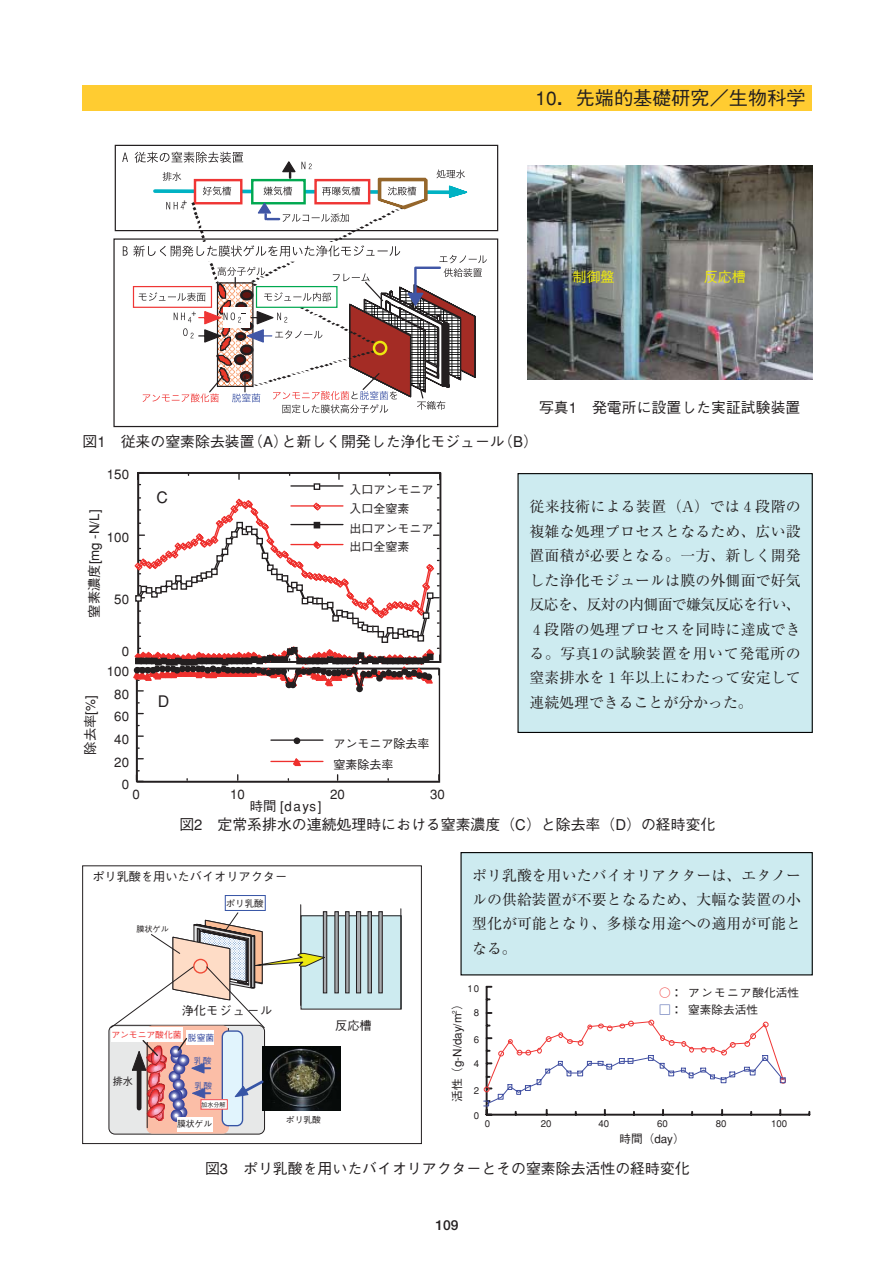
<style>
.page{position:relative;width:893px;height:1263px;background:#fff}
.page>*{position:absolute;margin:0;border:0;box-sizing:border-box;transform-origin:0 0}
.t1{font:500 19.2px "Gothic BBB";color:#231f20}
.t2{font:500 15.9px "Gothic BBB";color:#231f20}
.t3{font:14.85px/24.5px "Ryumin";letter-spacing:.005em;color:#231f20;text-align:justify}
.t4{font:500 14.85px "Gothic BBB";color:#231f20}
.t5{font:500 14.1px "Gothic BBB";color:#ede80f}
.t6{font:700 13.8px "Futo Go B101";color:#231f20}
.t7{font:500 13.35px "Gothic BBB";color:#231f20}
.t8{font:500 12.15px "Gothic BBB";color:#231f20}
.t9{font:500 12.15px "Gothic BBB";letter-spacing:.07em;color:#231f20}
.t10{font:500 12px "Gothic BBB";color:#231f20}
.t11{font:500 11.55px "Gothic BBB";color:#231f20}
.t12{font:500 11.55px "Gothic BBB";letter-spacing:.1em;color:#231f20}
.t13{font:500 10.2px "Gothic BBB";color:#231f20}
.t14{font:500 9.75px "Gothic BBB";color:#231f20}
.t15{font:500 9.45px "Gothic BBB";color:#231f20}
.t16{font:500 8.85px "Gothic BBB";color:#ef3635}
.t17{font:500 8.85px "Gothic BBB";color:#231f20}
.t18{font:500 8.85px "Gothic BBB";color:#4056a6}
.t19{font:500 8.1px "Gothic BBB";color:#231f20}
.t20{font:500 6.15px "Gothic BBB";color:#231f20}
.s1{color:#32459c}
.s2{color:#ef3635}
.s3{color:#4056a6}
</style>
<div class="page">
<div style="left:82px;top:85px;width:729px;height:26px;background:#ffcc31"></div>
<div style="left:518px;top:474px;width:294px;height:258px;background:#cdebf0"></div>
<div style="left:517px;top:473px;width:295px;height:260px;border:1px solid #020303"></div>
<div style="left:82px;top:865px;width:340px;height:279px;border:1px solid #231f20"></div>
<div style="left:109px;top:1025px;width:155px;height:109px;background:#e7e8e8;border-radius:6px"></div>
<div style="left:109px;top:1025px;width:156px;height:109px;border:1px solid #231f20;border-radius:6px"></div>
<div style="left:146px;top:1026px;width:83px;height:108px;background:#fbbea7;border-radius:6px"></div>
<hr style="left:228px;top:1028px;width:1px;height:98px;background:#231f20">
<hr style="left:147px;top:1030px;width:1px;height:98px;background:#231f20">
<div style="left:222px;top:1031px;width:20px;height:95px;background:#e1f4fd;border-radius:6px"></div>
<div style="left:222px;top:1030px;width:21px;height:96px;border:1px solid #3654a5;border-radius:6px"></div>
<div style="left:201px;top:1100px;width:26px;height:9px;background:#fff"></div>
<div style="left:201px;top:1099px;width:27px;height:11px;border:1px solid #f04e52"></div>
<div style="left:111px;top:1028px;width:72px;height:14px;background:#fff"></div>
<div style="left:186px;top:1030px;width:28px;height:15px;background:#fff"></div>
<svg style="left:132px;top:1038px;width:78px;height:84px"></svg>
<div style="left:173px;top:1099px;width:11px;height:11px;border:1px solid #39419a;border-radius:50%"></div>
<div style="left:177px;top:1117px;width:36px;height:14px;background:#fff"></div>
<img style="left:262px;top:1047px;width:78px;height:63px">
<svg style="left:301px;top:916px;width:100px;height:93px;background:#bdd7db"></svg>
<div style="left:301px;top:915px;width:100px;height:94px;border:1px solid #231f20"></div>
<hr style="left:400px;top:909px;width:1px;height:100px;background:#231f20">
<hr style="left:300px;top:905px;width:1px;height:100px;background:#231f20">
<div style="left:323px;top:911px;width:4px;height:82px;border:1px solid #231f20"></div>
<div style="left:345px;top:911px;width:4px;height:82px;border:1px solid #231f20"></div>
<hr style="left:356px;top:912px;width:4px;height:81px;background:#a8aaad">
<div style="left:356px;top:911px;width:5px;height:82px;border:1px solid #231f20"></div>
<hr style="left:368px;top:912px;width:3px;height:81px;background:#a8aaad">
<div style="left:367px;top:911px;width:5px;height:82px;border:1px solid #231f20"></div>
<div style="left:225px;top:895px;width:40px;height:16px;border:1px solid #3654a5"></div>
<svg style="left:234px;top:1078px;width:32px;height:20px"></svg>
<hr style="left:486px;top:1114px;width:323px;height:2px;background:#231f20">
<hr style="left:485px;top:987px;width:2px;height:128px;background:#231f20">
<svg style="left:483px;top:1012px;width:303px;height:104px"></svg>
<div style="left:461px;top:853px;width:351px;height:122px;background:#cdebf0"></div>
<div style="left:460px;top:852px;width:352px;height:123px;border:1px solid #020303"></div>
<hr style="left:138px;top:472px;width:302px;height:1px;background:#231f20">
<hr style="left:137px;top:473px;width:1px;height:189px;background:#231f20">
<svg style="left:137px;top:472px;width:7px;height:13px"></svg>
<hr style="left:439px;top:473px;width:2px;height:189px;background:#231f20">
<svg style="left:433px;top:472px;width:8px;height:13px"></svg>
<hr style="left:291px;top:485px;width:52px;height:2px;background:#231f20">
<div style="left:313px;top:483px;width:7px;height:7px;border:1px solid #231f20"></div>
<hr style="left:136px;top:781px;width:303px;height:1px;background:#231f20">
<hr style="left:136px;top:668px;width:1px;height:113px;background:#231f20">
<svg style="left:137px;top:770px;width:6px;height:11px"></svg>
<svg style="left:133px;top:497px;width:308px;height:198px"></svg>
<div style="left:425px;top:674px;width:7px;height:6px;border:1px solid #231f20;border-radius:50%"></div>
<hr style="left:271px;top:761px;width:52px;height:1px;background:#ee302d">
<svg style="left:291px;top:758px;width:11px;height:9px"></svg>
<hr style="left:271px;top:739px;width:52px;height:2px;background:#231f20">
<div style="left:293px;top:737px;width:7px;height:7px;border:1px solid #231f20;border-radius:50%"></div>
<svg style="left:110px;top:912px;width:216px;height:117px"></svg>
<img style="left:527px;top:166px;width:285px;height:213px">
<div style="left:113px;top:238px;width:385px;height:189px;border:1px solid #231f20"></div>
<div style="left:115px;top:145px;width:383px;height:86px;border:1px solid #231f20"></div>
<svg style="left:122px;top:152px;width:365px;height:261px"></svg>
<p class="t14" style="left:182px;top:197px;width:7px">+</p>
<p class="t1" style="left:535px;top:91px;width:271px">10．先端的基礎研究／生物科学</p>
<p class="t5" style="left:572px;top:271px;width:44px">制御盤</p>
<p class="t5" style="left:703px;top:271px;width:44px">反応槽</p>
<p class="t4" style="left:83px;top:436px;width:457px">図1　従来の窒素除去装置（A）と新しく開発した浄化モジュール（B）</p>
<p class="t7" style="left:107px;top:469px;width:24px">150</p>
<p class="t4" style="left:539px;top:402px;width:263px">写真1　発電所に設置した実証試験装置</p>
<p class="t7" style="left:89px;top:618px;width:109px;rotate:-90deg">窒素濃度[mg -N/L]</p>
<p class="t7" style="left:107px;top:532px;width:24px">100</p>
<p class="t7" style="left:114px;top:594px;width:16px">50</p>
<p class="t7" style="left:122px;top:646px;width:9px">0</p>
<p class="t7" style="left:85px;top:755px;width:61px;rotate:-90deg">除去率[%]</p>
<p class="t7" style="left:107px;top:666px;width:24px">100</p>
<p class="t7" style="left:114px;top:689px;width:16px">80</p>
<p class="t7" style="left:114px;top:711px;width:16px">60</p>
<p class="t7" style="left:114px;top:734px;width:16px">40</p>
<p class="t7" style="left:114px;top:757px;width:16px">20</p>
<p class="t2" style="left:156px;top:491px;width:13px">C</p>
<p class="t2" style="left:158px;top:695px;width:13px">D</p>
<p class="t10" style="left:349px;top:485px;width:85px">入口アンモニア</p>
<p class="t10" style="left:349px;top:504px;width:61px">入口全窒素</p>
<p class="t10" style="left:349px;top:524px;width:85px">出口アンモニア</p>
<p class="t10" style="left:349px;top:542px;width:61px">出口全窒素</p>
<p class="t10" style="left:333px;top:739px;width:97px">アンモニア除去率</p>
<p class="t10" style="left:333px;top:760px;width:61px">窒素除去率</p>
<p class="t7" style="left:122px;top:779px;width:9px">0</p>
<p class="t7" style="left:132px;top:789px;width:9px">0</p>
<p class="t7" style="left:230px;top:789px;width:16px">10</p>
<p class="t7" style="left:330px;top:789px;width:16px">20</p>
<p class="t7" style="left:430px;top:789px;width:16px">30</p>
<p class="t7" style="left:250px;top:801px;width:73px">時間 [days]</p>
<p class="t3" style="left:529px;top:497px;width:273px">従来技術による装置（A）では４段階の複雑な処理プロセスとなるため、広い設置面積が必要となる。一方、新しく開発した浄化モジュールは膜の外側面で好気反応を、反対の内側面で嫌気反応を行い、４段階の処理プロセスを同時に達成できる。写真1の試験装置を用いて発電所の窒素排水を１年以上にわたって安定して連続処理できることが分かった。</p>
<p class="t4" style="left:179px;top:819px;width:537px">図2　定常系排水の連続処理時における窒素濃度（C）と除去率（D）の経時変化</p>
<p class="t8" style="left:92px;top:872px;width:196px">ポリ乳酸を用いたバイオリアクター</p>
<p class="t19" style="left:136px;top:926px;width:34px">膜状ゲル</p>
<p class="t15" style="left:226px;top:900px;width:39px">ポリ乳酸</p>
<p class="t9" style="left:182px;top:1006px;width:92px">浄化モジュール</p>
<p class="t16" style="left:111px;top:1031px;width:104px">アンモニア酸化菌 <span class="s1">脱窒菌</span></p>
<p class="t13" style="left:113px;top:1077px;width:22px">排水</p>
<p class="t18" style="left:194px;top:1057px;width:19px">乳酸</p>
<p class="t18" style="left:194px;top:1082px;width:19px">乳酸</p>
<p class="t20" style="left:201px;top:1103px;width:26px">加水分解</p>
<p class="t17" style="left:177px;top:1120px;width:37px">膜状ゲル</p>
<p class="t8" style="left:335px;top:1021px;width:38px">反応槽</p>
<p class="t17" style="left:286px;top:1116px;width:37px">ポリ乳酸</p>
<p class="t3" style="left:472px;top:865px;width:330px">ポリ乳酸を用いたバイオリアクターは、エタノールの供給装置が不要となるため、大幅な装置の小型化が可能となり、多様な用途への適用が可能となる。</p>
<p class="t14" style="left:467px;top:984px;width:13px">10</p>
<p class="t11" style="left:452px;top:1102px;width:105px;rotate:-90deg">活性（g-N/day/m<sup>2</sup>）</p>
<p class="t14" style="left:473px;top:1009px;width:7px">8</p>
<p class="t14" style="left:473px;top:1036px;width:7px">6</p>
<p class="t14" style="left:473px;top:1060px;width:7px">4</p>
<p class="t14" style="left:473px;top:1087px;width:7px">2</p>
<p class="t12" style="left:659px;top:988px;width:141px"><span class="s2">○</span>：アンモニア酸化活性</p>
<p class="t11" style="left:659px;top:1005px;width:100px"><span class="s3">□</span>：窒素除去活性</p>
<p class="t14" style="left:473px;top:1111px;width:7px">0</p>
<p class="t14" style="left:484px;top:1120px;width:7px">0</p>
<p class="t14" style="left:540px;top:1120px;width:12px">20</p>
<p class="t14" style="left:598px;top:1120px;width:12px">40</p>
<p class="t14" style="left:657px;top:1120px;width:12px">60</p>
<p class="t14" style="left:715px;top:1120px;width:12px">80</p>
<p class="t14" style="left:771px;top:1120px;width:18px">100</p>
<p class="t11" style="left:619px;top:1134px;width:67px">時間（day）</p>
<p class="t4" style="left:205px;top:1163px;width:486px">図3　ポリ乳酸を用いたバイオリアクターとその窒素除去活性の経時変化</p>
<p class="t6" style="left:435px;top:1219px;width:25px">109</p>
</div>
